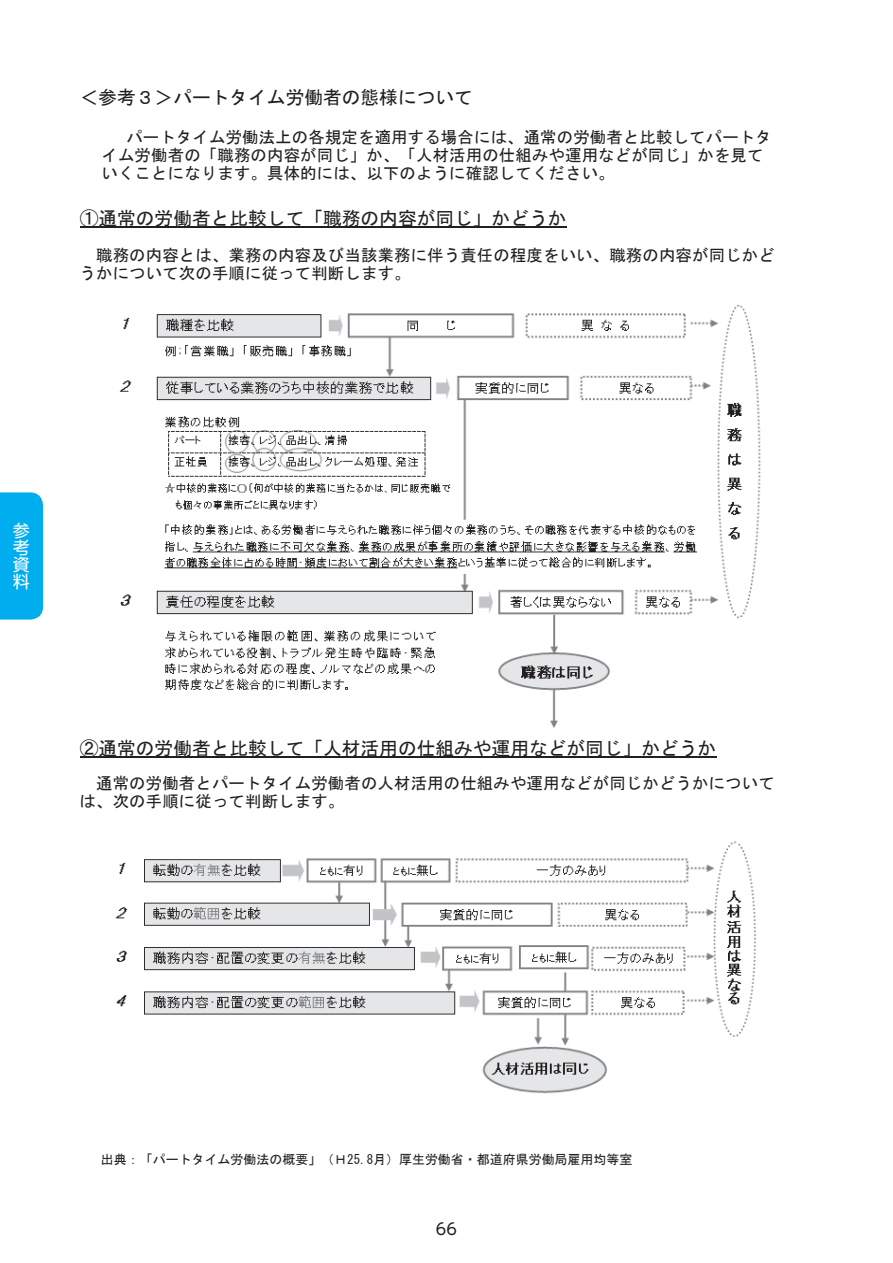
<style>
.page{position:relative;width:893px;height:1263px;background:#fff}
.page>*{position:absolute;margin:0;border:0;box-sizing:border-box;transform-origin:0 0}
.t1{font:18.75px "MS Gothic";color:#231f20}
.t2{font:16.95px/17px "UD Shin M Go Pro";color:#fff;text-align:justify}
.t3{font:16.35px/17.9px "MS Gothic";letter-spacing:.01em;color:#231f20}
.t4{font:15.9px "UD Shin M Go Pro";color:#231f20}
.t5{font:12.9px "MS Gothic";color:#231f20}
</style>
<div class="page">
<div style="left:0;top:492px;width:43px;height:128px;background:#00aeef"></div>
<hr style="left:80px;top:226px;width:486px;height:2px;background:#231f20">
<hr style="left:80px;top:757px;width:636px;height:1px;background:#231f20">
<img style="left:119px;top:304px;width:642px;height:424px">
<img style="left:115px;top:841px;width:641px;height:253px">
<p class="t1" style="left:80px;top:88px;width:395px">＜参考３＞パートタイム労働者の態様について</p>
<p class="t3" style="left:102px;top:128px;width:672px;text-indent:25px">パートタイム労働法上の各規定を適用する場合には、通常の労働者と比較してパートタイム労働者の「職務の内容が同じ」か、「人材活用の仕組みや運用などが同じ」かを見ていくことになります。具体的には、以下のように確認してください。</p>
<p class="t1" style="left:80px;top:209px;width:488px">①通常の労働者と比較して「職務の内容が同じ」かどうか</p>
<p class="t3" style="left:80px;top:246px;width:697px;text-indent:17px">職務の内容とは、業務の内容及び当該業務に伴う責任の程度をいい、職務の内容が同じかどうかについて次の手順に従って判断します。</p>
<p class="t2" style="left:13px;top:521px;width:18px">参考資料</p>
<p class="t1" style="left:80px;top:739px;width:638px">②通常の労働者と比較して「人材活用の仕組みや運用などが同じ」かどうか</p>
<p class="t3" style="left:80px;top:774px;width:697px;text-indent:17px">通常の労働者とパートタイム労働者の人材活用の仕組みや運用などが同じかどうかについては、次の手順に従って判断します。</p>
<p class="t5" style="left:101px;top:1153px;width:533px">出典：「パートタイム労働法の概要」（Ｈ25.8月）厚生労働省・都道府県労働局雇用均等室</p>
<p class="t4" style="left:436px;top:1215px;width:23px">66</p>
</div>
